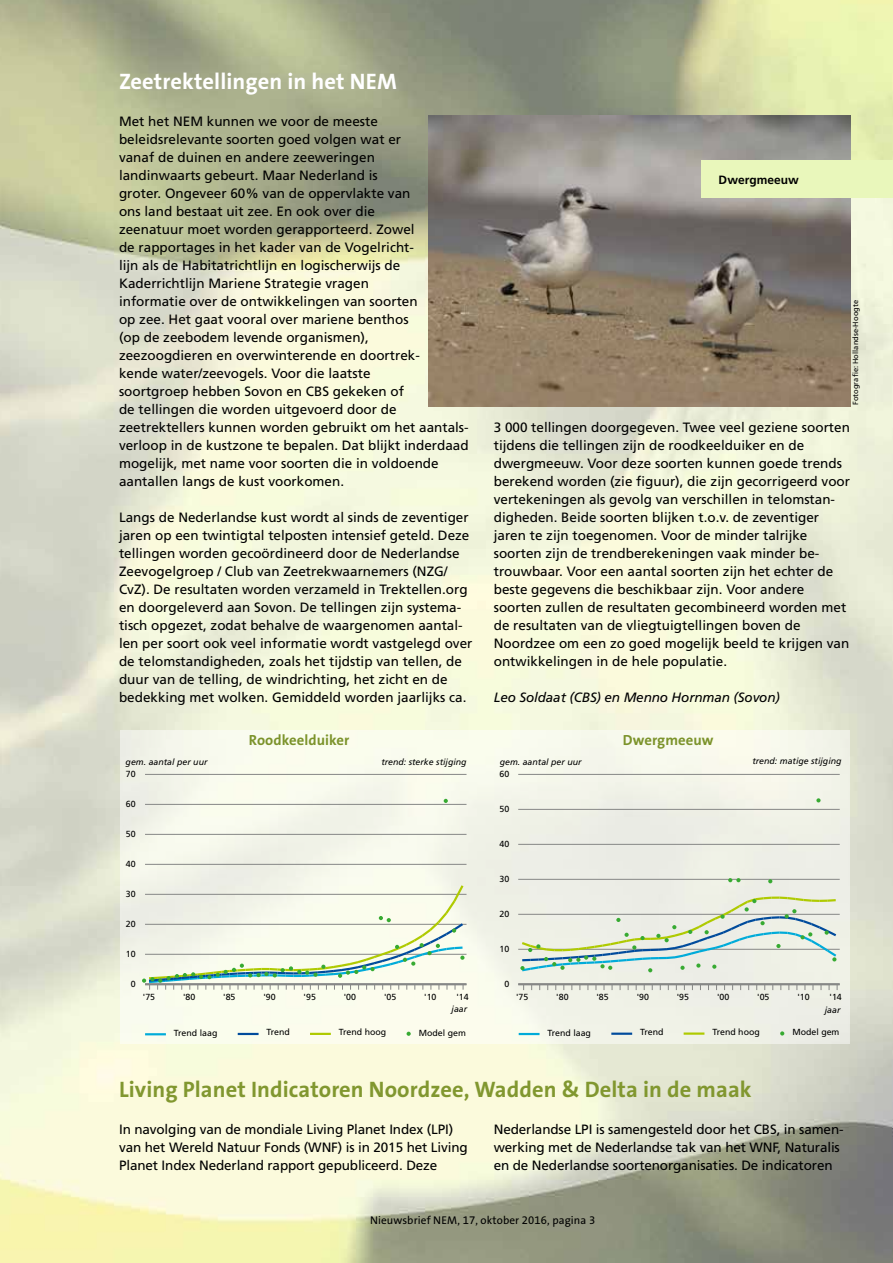
<style>
.page{position:relative;width:893px;height:1263px;background:#fff}
.page>*{position:absolute;margin:0;border:0;box-sizing:border-box;transform-origin:0 0}
.t1{font:700 22.5px "The Sans B LT7";letter-spacing:.005em;color:#81972f}
.t2{font:700 22.5px "The Sans B LT7";letter-spacing:.005em;color:#fff}
.t3{font:700 14.7px "The Sans B LT7";letter-spacing:.005em;color:#7c932b}
.t4{font:13.5px/18px "Frutiger LT Std";color:#000}
.t5{font:italic 13.5px "Frutiger LT Std";letter-spacing:-.01em;color:#000}
.t6{font:700 12px "Frutiger LT Std";color:#000}
.t7{font:11.25px "The Sans B LT5 Plain";letter-spacing:.01em;color:#000}
.t8{font:8.85px "Frutiger LT Std";color:#000}
.t9{font:italic 8.85px "Frutiger LT Std";color:#000}
.t10{font:7.5px "Frutiger LT Std";letter-spacing:.005em;color:#000}
</style>
<div class="page">
<img style="left:0;top:0;width:893px;height:1263px">
<img style="left:428px;top:116px;width:422px;height:290px">
<div style="left:702px;top:161px;width:191px;height:37px;background:#e9f7bb"></div>
<div style="left:120px;top:730px;width:730px;height:313px;background:#f3f4e9"></div>
<hr style="left:145px;top:864px;width:321px;height:1px;background:#868786">
<hr style="left:145px;top:834px;width:321px;height:1px;background:#868786">
<hr style="left:145px;top:804px;width:321px;height:1px;background:#868786">
<hr style="left:145px;top:774px;width:321px;height:1px;background:#868786">
<hr style="left:518px;top:983px;width:322px;height:2px;background:#868786">
<hr style="left:518px;top:949px;width:322px;height:1px;background:#868786">
<hr style="left:518px;top:914px;width:322px;height:1px;background:#868786">
<hr style="left:518px;top:879px;width:322px;height:1px;background:#868786">
<hr style="left:518px;top:844px;width:322px;height:1px;background:#868786">
<hr style="left:518px;top:809px;width:322px;height:1px;background:#868786">
<hr style="left:518px;top:774px;width:322px;height:1px;background:#868786">
<hr style="left:519px;top:1033px;width:20px;height:2px;background:#00abd9">
<hr style="left:684px;top:1032px;width:20px;height:3px;background:#afca00">
<hr style="left:611px;top:1032px;width:21px;height:3px;background:#004b9c">
<svg style="left:780px;top:1031px;width:4px;height:4px"></svg>
<svg style="left:444px;top:799px;width:4px;height:4px"></svg>
<svg style="left:142px;top:885px;width:324px;height:105px"></svg>
<hr style="left:145px;top:1033px;width:21px;height:2px;background:#00abd9">
<hr style="left:310px;top:1033px;width:21px;height:2px;background:#afca00">
<hr style="left:238px;top:1033px;width:21px;height:2px;background:#004b9c">
<svg style="left:407px;top:1032px;width:4px;height:4px"></svg>
<svg style="left:728px;top:878px;width:12px;height:4px"></svg>
<svg style="left:768px;top:879px;width:4px;height:4px"></svg>
<svg style="left:816px;top:798px;width:5px;height:4px"></svg>
<svg style="left:519px;top:896px;width:320px;height:77px"></svg>
<h1 class="t2" style="left:119px;top:67px;width:279px">Zeetrektellingen in het NEM</h1>
<p class="t4" style="left:119px;top:112px;width:351px">Met het NEM kunnen we voor de meeste beleidsrelevante soorten goed volgen wat er<br>vanaf de duinen en andere zeeweringen<br>landinwaarts gebeurt. Maar Nederland is<br>groter. Ongeveer 60% van de oppervlakte van<br>ons land bestaat uit zee. En ook over die<br>zeenatuur moet worden gerapporteerd. Zowel<br>de rapportages in het kader van de Vogelricht-<br>lijn als de Habitatrichtlijn en logischerwijs de Kaderrichtlijn Mariene Strategie vragen<br>informatie over de ontwikkelingen van soorten<br>op zee. Het gaat vooral over mariene benthos<br>(op de zeebodem levende organismen),<br>zeezoogdieren en overwinterende en doortrek-<br>kende water/zeevogels. Voor die laatste<br>soortgroep hebben Sovon en CBS gekeken of<br>de tellingen die worden uitgevoerd door de zeetrektellers kunnen worden gebruikt om het aantals&shy;verloop in de kustzone te bepalen. Dat blijkt inderdaad mogelijk, met name voor soorten die in voldoende aantallen langs de kust voorkomen.</p>
<p class="t4" style="left:119px;top:508px;width:355px">Langs de Nederlandse kust wordt al sinds de zeventiger jaren op een twintigtal telposten intensief geteld. Deze tellingen worden gecoördineerd door de Nederlandse Zeevogelgroep / Club van Zeetrekwaarnemers (NZG/ CvZ). De resultaten worden verzameld in Trektellen.org en doorgeleverd aan Sovon. De tellingen zijn systema&shy;tisch opgezet, zodat behalve de waargenomen aantal&shy;len per soort ook veel informatie wordt vastgelegd over de telomstandigheden, zoals het tijdstip van tellen, de duur van de telling, de windrichting, het zicht en de bedekking met wolken. Gemiddeld worden jaarlijks ca.</p>
<p class="t6" style="left:719px;top:172px;width:82px">Dwergmeeuw</p>
<p class="t10" style="left:851px;top:405px;width:107px;rotate:-90deg">Fotografie: Hollandse-Hoogte</p>
<p class="t4" style="left:494px;top:418px;width:358px">3 000 tellingen doorgegeven. Twee veel geziene soorten tijdens die tellingen zijn de roodkeelduiker en de dwergmeeuw. Voor deze soorten kunnen goede trends berekend worden (zie figuur), die zijn gecorrigeerd voor vertekeningen als gevolg van verschillen in telomstan&shy;digheden. Beide soorten blijken t.o.v. de zeventiger jaren te zijn toegenomen. Voor de minder talrijke soorten zijn de trendberekeningen vaak minder be&shy;trouwbaar. Voor een aantal soorten zijn het echter de beste gegevens die beschikbaar zijn. Voor andere soorten zullen de resultaten gecombineerd worden met de resultaten van de vliegtuigtellingen boven de Noordzee om een zo goed mogelijk beeld te krijgen van ontwikkelingen in de hele populatie.</p>
<p class="t5" style="left:494px;top:689px;width:288px">Leo Soldaat (CBS) en Menno Hornman (Sovon)</p>
<p class="t9" style="left:126px;top:756px;width:83px">gem. aantal per uur</p>
<p class="t8" style="left:126px;top:769px;width:11px">70</p>
<p class="t8" style="left:126px;top:799px;width:11px">60</p>
<p class="t8" style="left:126px;top:829px;width:11px">50</p>
<p class="t8" style="left:126px;top:859px;width:11px">40</p>
<p class="t8" style="left:126px;top:889px;width:11px">30</p>
<p class="t8" style="left:126px;top:919px;width:11px">20</p>
<p class="t8" style="left:126px;top:949px;width:11px">10</p>
<p class="t8" style="left:131px;top:979px;width:6px">0</p>
<p class="t3" style="left:249px;top:731px;width:102px">Roodkeelduiker</p>
<p class="t3" style="left:623px;top:731px;width:92px">Dwergmeeuw</p>
<p class="t9" style="left:381px;top:756px;width:87px">trend: sterke stijging</p>
<p class="t9" style="left:500px;top:756px;width:83px">gem. aantal per uur</p>
<p class="t9" style="left:752px;top:756px;width:91px">trend: matige stijging</p>
<p class="t8" style="left:500px;top:769px;width:11px">60</p>
<p class="t8" style="left:500px;top:804px;width:11px">50</p>
<p class="t8" style="left:500px;top:839px;width:11px">40</p>
<p class="t8" style="left:500px;top:874px;width:11px">30</p>
<p class="t8" style="left:500px;top:909px;width:11px">20</p>
<p class="t8" style="left:500px;top:944px;width:11px">10</p>
<p class="t8" style="left:504px;top:979px;width:6px">0</p>
<p class="t8" style="left:143px;top:992px;width:14px">'75</p>
<p class="t8" style="left:183px;top:992px;width:14px">'80</p>
<p class="t8" style="left:223px;top:992px;width:14px">'85</p>
<p class="t8" style="left:263px;top:992px;width:14px">'90</p>
<p class="t8" style="left:304px;top:992px;width:14px">'95</p>
<p class="t8" style="left:344px;top:992px;width:14px">'00</p>
<p class="t8" style="left:384px;top:992px;width:14px">'05</p>
<p class="t8" style="left:424px;top:992px;width:14px">'10</p>
<p class="t8" style="left:456px;top:992px;width:14px">'14</p>
<p class="t8" style="left:516px;top:992px;width:14px">'75</p>
<p class="t8" style="left:556px;top:992px;width:14px">'80</p>
<p class="t8" style="left:596px;top:992px;width:14px">'85</p>
<p class="t8" style="left:637px;top:992px;width:14px">'90</p>
<p class="t8" style="left:677px;top:992px;width:14px">'95</p>
<p class="t8" style="left:717px;top:992px;width:14px">'00</p>
<p class="t8" style="left:757px;top:992px;width:14px">'05</p>
<p class="t8" style="left:797px;top:992px;width:14px">'10</p>
<p class="t8" style="left:830px;top:992px;width:14px">'14</p>
<p class="t9" style="left:452px;top:1004px;width:17px">jaar</p>
<p class="t9" style="left:825px;top:1004px;width:17px">jaar</p>
<p class="t8" style="left:174px;top:1027px;width:45px">Trend laag</p>
<p class="t8" style="left:267px;top:1027px;width:25px">Trend</p>
<p class="t8" style="left:339px;top:1027px;width:49px">Trend hoog</p>
<p class="t8" style="left:419px;top:1027px;width:49px">Model gem</p>
<p class="t8" style="left:548px;top:1027px;width:45px">Trend laag</p>
<p class="t8" style="left:640px;top:1027px;width:25px">Trend</p>
<p class="t8" style="left:712px;top:1027px;width:49px">Trend hoog</p>
<p class="t8" style="left:792px;top:1027px;width:49px">Model gem</p>
<h1 class="t1" style="left:119px;top:1075px;width:634px">Living Planet Indicatoren Noordzee, Wadden &amp; Delta in de maak</h1>
<p class="t4" style="left:119px;top:1120px;width:350px">In navolging van de mondiale Living Planet Index (LPI) van het Wereld Natuur Fonds (WNF) is in 2015 het Living<br>Planet Index Nederland rapport gepubliceerd. Deze</p>
<p class="t4" style="left:494px;top:1120px;width:351px">Nederlandse LPI is samengesteld door het CBS, in samen&shy;werking met de Nederlandse tak van het WNF, Naturalis en de Nederlandse soortenorganisaties. De indicatoren</p>
<p class="t7" style="left:370px;top:1213px;width:227px">Nieuwsbrief NEM, 17, oktober 2016, pagina 3</p>
</div>
